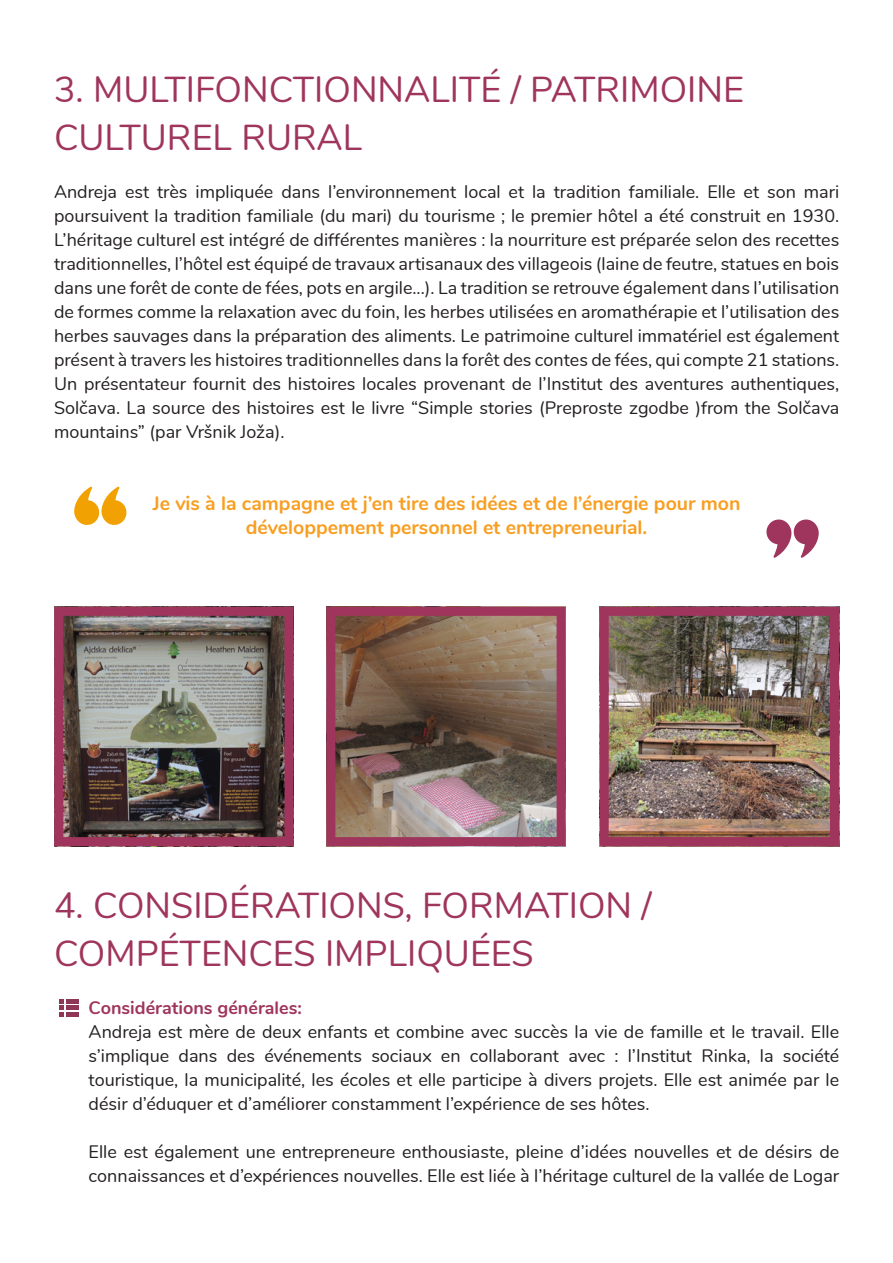
<style>
.page{position:relative;width:893px;height:1263px;background:#fff}
.page>*{position:absolute;margin:0;border:0;box-sizing:border-box;transform-origin:0 0}
.t1{font:36px/48px "Nunito";color:#9f355c}
.t2{font:700 19.5px/24px "Nunito";color:#f89e20;text-align:center}
.t3{font:18px/24px "Nunito";color:#231f20;text-align:justify}
.t4{font:700 18px "Nunito";color:#9f355c}
</style>
<div class="page">
<img style="left:610px;top:617px;width:219px;height:219px">
<img style="left:326px;top:606px;width:240px;height:230px">
<img style="left:64px;top:617px;width:219px;height:219px">
<div style="left:54px;top:607px;width:239px;height:239px;border:9px solid #9f355c"></div>
<div style="left:326px;top:607px;width:240px;height:239px;border:9px solid #9f355c"></div>
<div style="left:600px;top:607px;width:239px;height:239px;border:9px solid #9f355c"></div>
<svg style="left:74px;top:486px;width:53px;height:39px"></svg>
<svg style="left:766px;top:519px;width:53px;height:39px"></svg>
<hr style="left:66px;top:999px;width:12px;height:4px;background:#8f3657">
<div style="left:66px;top:1005px;width:12px;height:5px;background:#8f3657"></div>
<svg style="left:59px;top:999px;width:4px;height:18px"></svg>
<div style="left:66px;top:1012px;width:12px;height:5px;background:#8f3657"></div>
<p class="t1" style="left:54px;top:63px;width:691px">3. MULTIFONCTIONNALITÉ / PATRIMOINE<br>CULTUREL RURAL</p>
<p class="t3" style="left:54px;top:179px;width:787px">Andreja est très impliquée dans l’environnement local et la tradition familiale. Elle et son mari poursuivent la tradition familiale (du mari) du tourisme ; le premier hôtel a été construit en 1930.<br>L’héritage culturel est intégré de différentes manières : la nourriture est préparée selon des recettes traditionnelles, l’hôtel est équipé de travaux artisanaux des villageois (laine de feutre, statues en bois dans une forêt de conte de fées, pots en argile...). La tradition se retrouve également dans l’utilisation de formes comme la relaxation avec du foin, les herbes utilisées en aromathérapie et l’utilisation des herbes sauvages dans la préparation des aliments. Le patrimoine culturel immatériel est également présent à travers les histoires traditionnelles dans la forêt des contes de fées, qui compte 21 stations.<br>Un présentateur fournit des histoires locales provenant de l’Institut des aventures authentiques, Solčava. La source des histoires est le livre “Simple stories (Preproste zgodbe )from the Solčava mountains” (par Vršnik Joža).</p>
<p class="t2" style="left:153px;top:490px;width:589px">Je vis à la campagne et j’en tire des idées et de l’énergie pour mon développement personnel et entrepreneurial.</p>
<p class="t1" style="left:54px;top:879px;width:599px">4. CONSIDÉRATIONS, FORMATION /<br>COMPÉTENCES IMPLIQUÉES</p>
<p class="t4" style="left:89px;top:994px;width:215px">Considérations générales:</p>
<p class="t3" style="left:89px;top:1019px;width:752px">Andreja est mère de deux enfants et combine avec succès la vie de famille et le travail. Elle s’implique dans des événements sociaux en collaborant avec : l’Institut Rinka, la société touristique, la municipalité, les écoles et elle participe à divers projets. Elle est animée par le désir d’éduquer et d’améliorer constamment l’expérience de ses hôtes.</p>
<p class="t3" style="left:89px;top:1139px;width:752px">Elle est également une entrepreneure enthousiaste, pleine d’idées nouvelles et de désirs de connaissances et d’expériences nouvelles. Elle est liée à l’héritage culturel de la vallée de Logar</p>
</div>
